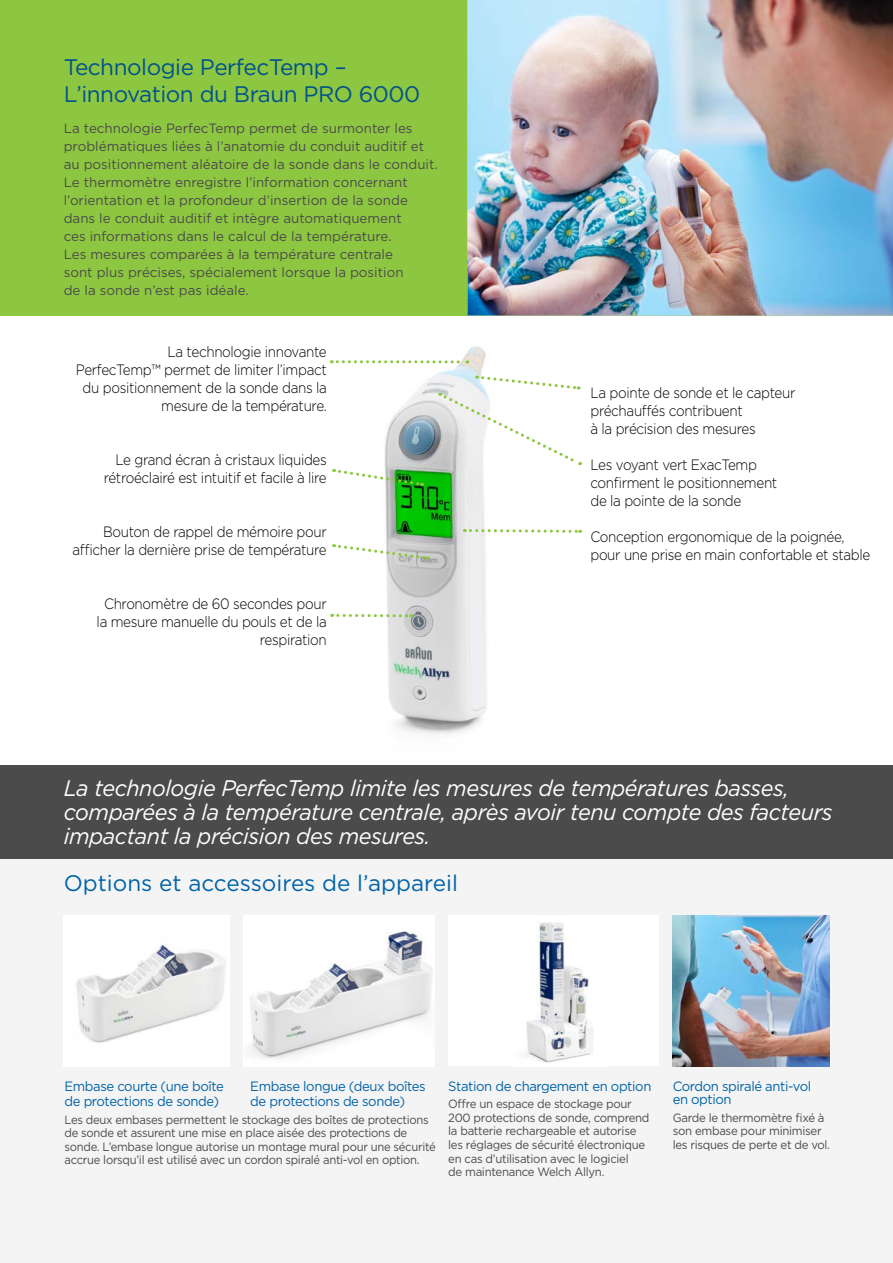
<style>
.page{position:relative;width:893px;height:1263px;background:#fff}
.page>*{position:absolute;margin:0;border:0;box-sizing:border-box;transform-origin:0 0}
.t1{font:italic 22.5px/24px "Gotham";letter-spacing:-.02em;color:#fff;scale:.96 1}
.t2{font:22.5px/27px "Gotham";letter-spacing:-.02em;color:#00528c}
.t3{font:22.5px "Gotham";color:#0063a7}
.t4{font:300 15px/18px "Gotham";letter-spacing:-.025em;color:#000;text-align:right;scale:.9 1}
.t5{font:13.5px/18px "Gotham";color:#4b4b4c}
.t6{font:13.5px/15px "Gotham";letter-spacing:-.03em;color:#0063a7}
.t7{font:12px/13.5px "Gotham";letter-spacing:-.025em;color:#4b4b4c;scale:.95 1}
.t8{font:12px/13.5px "Gotham";letter-spacing:-.025em;color:#4b4b4c;scale:.94 1}
</style>
<div class="page">
<img style="left:330px;top:360px;width:151px;height:375px">
<img style="left:384px;top:346px;width:103px;height:375px">
<div style="left:0;top:0;width:893px;height:316px;background:#8dc640"></div>
<img style="left:468px;top:0;width:425px;height:316px">
<div style="left:0;top:765px;width:893px;height:113px;background:#4b4b4c"></div>
<svg style="left:331px;top:360px;width:137px;height:3px"></svg>
<svg style="left:440px;top:374px;width:141px;height:92px"></svg>
<svg style="left:464px;top:527px;width:117px;height:7px"></svg>
<svg style="left:332px;top:614px;width:80px;height:3px"></svg>
<svg style="left:334px;top:543px;width:95px;height:18px"></svg>
<svg style="left:334px;top:468px;width:89px;height:19px"></svg>
<div style="left:0;top:859px;width:893px;height:404px;background:#f4f4f4"></div>
<img style="left:244px;top:916px;width:190px;height:150px">
<img style="left:64px;top:916px;width:166px;height:150px">
<img style="left:673px;top:916px;width:156px;height:150px">
<div style="left:448px;top:916px;width:210px;height:150px;background:#fff"></div>
<img style="left:524px;top:922px;width:69px;height:141px">
<h1 class="t2" style="left:64px;top:53px;width:358px">Technologie PerfecTemp –<br>L’innovation du Braun PRO 6000</h1>
<p class="t5" style="left:64px;top:119px;width:375px">La technologie PerfecTemp permet de surmonter les problématiques liées à l’anatomie du conduit auditif et au positionnement aléatoire de la sonde dans le conduit.<br>Le thermomètre enregistre l’information concernant l’orientation et la profondeur d’insertion de la sonde dans le conduit auditif et intègre automatiquement<br>ces informations dans le calcul de la température.<br>Les mesures comparées à la température centrale<br>sont plus précises, spécialement lorsque la position<br>de la sonde n’est pas idéale.</p>
<p class="t4" style="left:76px;top:342px;width:281px">La technologie innovante<br>PerfecTemp™ permet de limiter l’impact du positionnement de la sonde dans la mesure de la température.</p>
<p class="t4" style="left:104px;top:450px;width:249px">Le grand écran à cristaux liquides rétroéclairé est intuitif et facile à lire</p>
<p class="t4" style="left:72px;top:522px;width:284px">Bouton de rappel de mémoire pour afficher la dernière prise de température</p>
<p class="t4" style="left:97px;top:594px;width:257px">Chronomètre de 60 secondes pour la mesure manuelle du pouls et de la respiration</p>
<p class="t4" style="left:590px;top:383px;width:229px;text-align:left">La pointe de sonde et le capteur préchauffés contribuent<br>à la précision des mesures</p>
<p class="t4" style="left:590px;top:455px;width:209px;text-align:left">Les voyant vert ExacTemp confirment le positionnement de la pointe de la sonde</p>
<p class="t4" style="left:590px;top:527px;width:312px;text-align:left">Conception ergonomique de la poignée, pour une prise en main confortable et stable</p>
<h1 class="t1" style="left:64px;top:776px;width:802px">La technologie PerfecTemp limite les mesures de températures basses, comparées à la température centrale, après avoir tenu compte des facteurs impactant la précision des mesures.</h1>
<h1 class="t3" style="left:64px;top:869px;width:396px">Options et accessoires de l’appareil</h1>
<p class="t6" style="left:250px;top:1078px;width:177px">Embase longue (deux boîtes de protections de sonde)</p>
<p class="t6" style="left:64px;top:1078px;width:161px">Embase courte (une boîte de protections de sonde)</p>
<p class="t8" style="left:64px;top:1112px;width:397px">Les deux embases permettent le stockage des boîtes de protections de sonde et assurent une mise en place aisée des protections de sonde. L’embase longue autorise un montage mural pour une sécurité accrue lorsqu’il est utilisé avec un cordon spiralé anti-vol en option.</p>
<p class="t6" style="left:448px;top:1078px;width:205px">Station de chargement en option</p>
<p class="t7" style="left:448px;top:1097px;width:213px">Offre un espace de stockage pour 200 protections de sonde, comprend la batterie rechargeable et autorise les réglages de sécurité électronique en cas d’utilisation avec le logiciel<br>de maintenance Welch Allyn.</p>
<p class="t6" style="left:673px;top:1079px;width:140px;line-height:13.5px">Cordon spiralé anti-vol en option</p>
<p class="t7" style="left:673px;top:1111px;width:167px">Garde le thermomètre fixé à son embase pour minimiser les risques de perte et de vol.</p>
</div>
